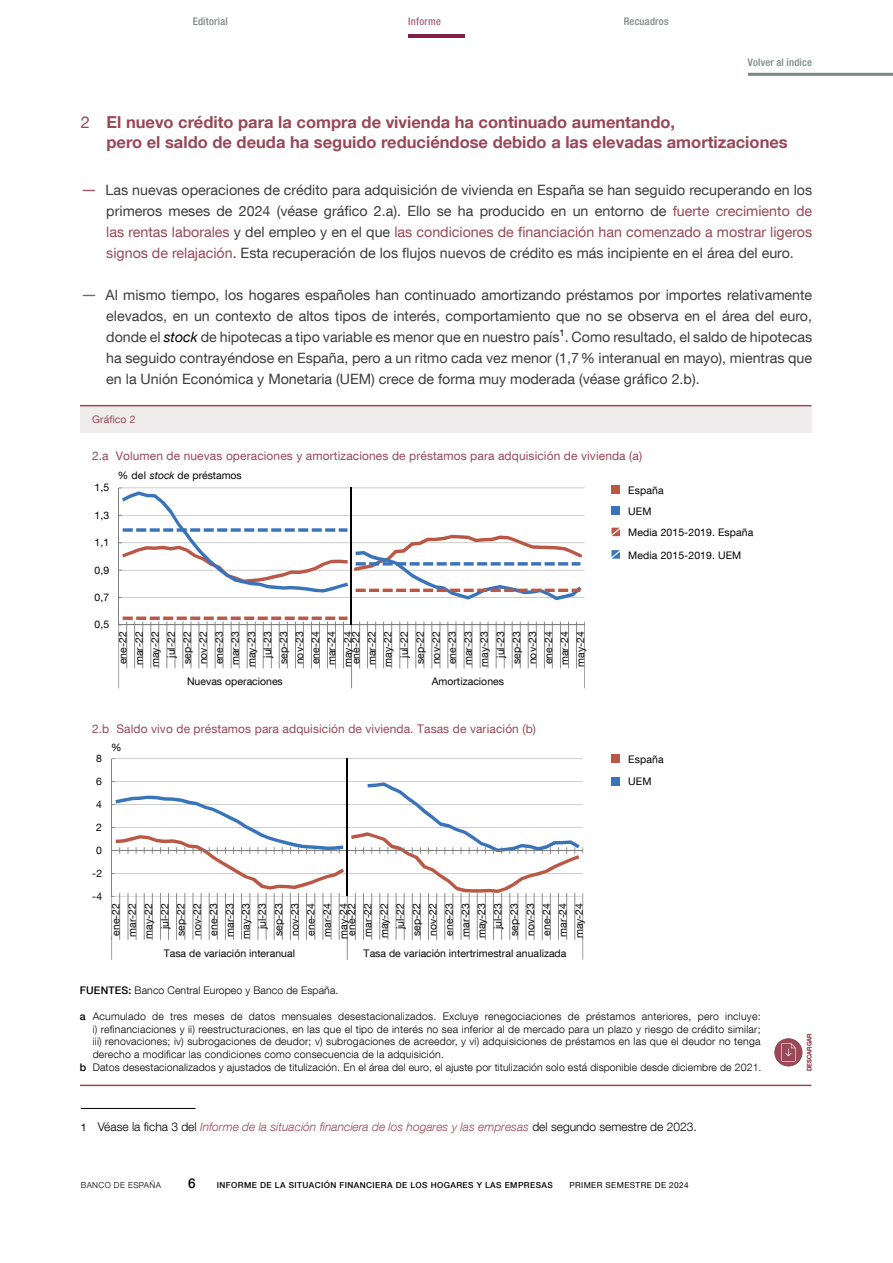
<style>
.page{position:relative;width:893px;height:1263px;background:#fff}
.page>*{position:absolute;margin:0;border:0;box-sizing:border-box;transform-origin:0 0}
.Ladillo_Ficha{font:700 16.5px/19.8px "Bd E Neue Helvetica";color:#984856}
.Texto_ficha_Bullets{font:14.25px/21px "Bd E Neue Helvetica";color:#3c3c3b;text-align:justify}
.t1{font:500 13.5px "Bd E Neue Helvetica";color:#000}
.t2{font:12px "Bd E Neue Helvetica";letter-spacing:.01em;color:#984856}
.Citas_1_fichas{font:italic 300 12px "Bd E Neue Helvetica";color:#984856}
.t3{font:300 10.5px "Bd E Neue Helvetica";letter-spacing:.02em;color:#000}
.t4{font:10.5px/16.2px "Bd E Neue Helvetica";color:#070405;text-align:right}
.t5{font:10.5px/22.8px "Bd E Neue Helvetica";letter-spacing:.01em;color:#000}
.t6{font:500 condensed 10.5px "Bd E Neue Helvetica";letter-spacing:.025em;color:#7a8785}
.t7{font:10.5px "Bd E Neue Helvetica";letter-spacing:.01em;color:#984856}
.t8{font:500 condensed 10.5px "Bd E Neue Helvetica";letter-spacing:.025em;color:#a6627e}
.t9{font:500 8.25px "Bd E Neue Helvetica";letter-spacing:.05em;color:#000}
.t10{font:8.25px "Bd E Neue Helvetica";letter-spacing:.05em;color:#000}
.t11{font:300 8.25px "Bd E Neue Helvetica";letter-spacing:.05em;color:#000}
.t12{font:500 6px "Bd E Neue Helvetica";color:#984856}
.s1{font-weight:400}
.s2{font-size:16.5px;color:#9b515d}
.s3{color:#984856}
.s4{font-style:italic;color:#000}
.s5{font-style:italic}
.s6{font-weight:500}
.s7{font-weight:400;font-style:normal;font-size:10.5px;color:#000}
.s8{font-style:normal;color:#000}
</style>
<div class="page">
<hr style="left:408px;top:34px;width:57px;height:4px;background:#801f47">
<hr style="left:748px;top:73px;width:145px;height:3px;background:#7a8785">
<hr style="left:81px;top:1108px;width:115px;height:1px;background:#000">
<div style="left:80px;top:406px;width:731px;height:27px;background:#efeced"></div>
<hr style="left:80px;top:405px;width:731px;height:1px;background:#984856">
<hr style="left:80px;top:1085px;width:731px;height:1px;background:#984856">
<svg style="left:611px;top:550px;width:9px;height:9px"></svg>
<svg style="left:611px;top:528px;width:9px;height:8px"></svg>
<div style="left:611px;top:507px;width:9px;height:8px;background:#3973b9"></div>
<div style="left:611px;top:486px;width:9px;height:8px;background:#ba5845"></div>
<div style="left:611px;top:777px;width:9px;height:8px;background:#3973b9"></div>
<div style="left:611px;top:754px;width:9px;height:9px;background:#ba5845"></div>
<hr style="left:112px;top:758px;width:471px;height:1px;background:#a6a5a5">
<hr style="left:111px;top:759px;width:1px;height:137px;background:#7f8080">
<svg style="left:111px;top:781px;width:472px;height:179px"></svg>
<hr style="left:346px;top:759px;width:2px;height:137px;background:#010202">
<hr style="left:119px;top:597px;width:465px;height:1px;background:#a6a5a5">
<hr style="left:119px;top:570px;width:465px;height:1px;background:#a6a5a5">
<hr style="left:119px;top:542px;width:465px;height:1px;background:#a6a5a5">
<hr style="left:119px;top:515px;width:465px;height:1px;background:#a6a5a5">
<hr style="left:119px;top:488px;width:465px;height:1px;background:#a6a5a5">
<hr style="left:118px;top:488px;width:1px;height:137px;background:#7f8080">
<svg style="left:118px;top:616px;width:467px;height:72px"></svg>
<svg style="left:119px;top:488px;width:229px;height:110px"></svg>
<svg style="left:354px;top:535px;width:228px;height:65px"></svg>
<hr style="left:351px;top:488px;width:1px;height:137px;background:#010202">
<div style="left:774px;top:1038px;width:28px;height:28px;background:#984856;border-radius:50%"></div>
<svg style="left:781px;top:1043px;width:15px;height:18px"></svg>
<p class="t6" style="left:193px;top:15px;width:37px">Editorial</p>
<p class="t8" style="left:408px;top:15px;width:34px">Informe</p>
<p class="t6" style="left:624px;top:15px;width:46px">Recuadros</p>
<p class="t6" style="left:748px;top:56px;width:65px">Volver al índice</p>
<h3 class="Ladillo_Ficha" style="left:106px;top:112px;width:683px;text-indent:-26px"><span class="s1">2</span> El nuevo crédito para la compra de vivienda ha continuado aumentando,<br>pero el saldo de deuda ha seguido reduciéndose debido a las elevadas amortizaciones</h3>
<p class="Texto_ficha_Bullets" style="left:106px;top:179px;width:707px;text-indent:-26px"><span class="s2">—</span> Las nuevas operaciones de crédito para adquisición de vivienda en España se han seguido recuperando en los primeros meses de 2024 (véase gráfico 2.a). Ello se ha producido en un entorno de <span class="s3">fuerte crecimiento de las rentas laborales</span> y del empleo y en el que <span class="s3">las condiciones de financiación han comenzado a mostrar ligeros signos de relajación</span>. Esta recuperación de los flujos nuevos de crédito es más incipiente en el área del euro.</p>
<p class="Texto_ficha_Bullets" style="left:106px;top:284px;width:707px;text-indent:-26px"><span class="s2">—</span> Al mismo tiempo, los hogares españoles han continuado amortizando préstamos por importes relativamente elevados, en un contexto de altos tipos de interés, comportamiento que no se observa en el área del euro, donde el <span class="s4">stock</span> de hipotecas a tipo variable es menor que en nuestro país<sup>1</sup>. Como resultado, el saldo de hipotecas ha seguido contrayéndose en España, pero a un ritmo cada vez menor (1,7% interanual en mayo), mientras que en la Unión Económica y Monetaria (UEM) crece de forma muy moderada (véase gráfico 2.b).</p>
<p class="t7" style="left:92px;top:413px;width:45px">Gráfico 2</p>
<p class="t2" style="left:92px;top:449px;width:551px">2.a Volumen de nuevas operaciones y amortizaciones de préstamos para adquisición de vivienda (a)</p>
<p class="t4" style="left:95px;top:479px;width:16px">1,5</p>
<p class="t4" style="left:95px;top:507px;width:16px">1,3</p>
<p class="t4" style="left:95px;top:534px;width:16px">1,1</p>
<p class="t4" style="left:95px;top:562px;width:16px">0,9</p>
<p class="t4" style="left:95px;top:589px;width:16px">0,7</p>
<p class="t4" style="left:95px;top:616px;width:16px">0,5</p>
<p class="t5" style="left:118px;top:463px;width:125px">% del <span class="s5">stock</span> de préstamos</p>
<p class="t4" style="left:115px;top:667px;width:37px;rotate:-90deg">ene-22 mar-22 may-22 jul-22 sep-22 nov-22 ene-23 mar-23 may-23 jul-23 sep-23 nov-23 ene-24 mar-24 may-24</p>
<p class="t4" style="left:347px;top:667px;width:37px;rotate:-90deg">ene-22 mar-22 may-22 jul-22 sep-22 nov-22 ene-23 mar-23 may-23 jul-23 sep-23 nov-23 ene-24 mar-24 may-24</p>
<p class="t4" style="left:187px;top:673px;width:97px">Nuevas operaciones</p>
<p class="t4" style="left:432px;top:673px;width:74px">Amortizaciones</p>
<p class="t2" style="left:92px;top:721px;width:445px">2.b Saldo vivo de préstamos para adquisición de vivienda. Tasas de variación (b)</p>
<p class="t4" style="left:96px;top:750px;width:7px">8</p>
<p class="t4" style="left:96px;top:773px;width:7px">6</p>
<p class="t4" style="left:96px;top:796px;width:7px">4</p>
<p class="t4" style="left:96px;top:819px;width:7px">2</p>
<p class="t4" style="left:96px;top:842px;width:7px">0</p>
<p class="t4" style="left:92px;top:865px;width:11px">-2</p>
<p class="t4" style="left:92px;top:888px;width:11px">-4</p>
<p class="t5" style="left:111px;top:736px;width:12px">%</p>
<p class="t4" style="left:108px;top:938px;width:37px;rotate:-90deg">ene-22 mar-22 may-22 jul-22 sep-22 nov-22 ene-23 mar-23 may-23 jul-23 sep-23 nov-23 ene-24 mar-24 may-24</p>
<p class="t4" style="left:343px;top:938px;width:37px;rotate:-90deg">ene-22 mar-22 may-22 jul-22 sep-22 nov-22 ene-23 mar-23 may-23 jul-23 sep-23 nov-23 ene-24 mar-24 may-24</p>
<p class="t4" style="left:164px;top:944px;width:133px">Tasa de variación interanual</p>
<p class="t4" style="left:364px;top:944px;width:204px">Tasa de variación intertrimestral anualizada</p>
<p class="t5" style="left:628px;top:478px;width:37px">España</p>
<p class="t5" style="left:628px;top:499px;width:25px">UEM</p>
<p class="t5" style="left:628px;top:520px;width:127px">Media 2015-2019. España<br>Media 2015-2019. UEM</p>
<p class="t5" style="left:628px;top:747px;width:37px">España</p>
<p class="t5" style="left:628px;top:770px;width:25px">UEM</p>
<p class="t3" style="left:80px;top:984px;width:260px"><span class="s6">FUENTES:</span> Banco Central Europeo y Banco de España.</p>
<p class="t3" style="left:80px;top:1010px;width:682px"><span class="s6">a</span> Acumulado de tres meses de datos mensuales desestacionalizados. Excluye renegociaciones de préstamos anteriores, pero incluye:</p>
<p class="t3" style="left:93px;top:1023px;width:669px">i) refinanciaciones y ii) reestructuraciones, en las que el tipo de interés no sea inferior al de mercado para un plazo y riesgo de crédito similar;</p>
<p class="t3" style="left:93px;top:1035px;width:669px">iii) renovaciones; iv) subrogaciones de deudor; v) subrogaciones de acreedor, y vi) adquisiciones de préstamos en las que el deudor no tenga</p>
<p class="t3" style="left:93px;top:1048px;width:353px">derecho a modificar las condiciones como consecuencia de la adquisición.</p>
<p class="t3" style="left:80px;top:1060px;width:683px"><span class="s6">b</span> Datos desestacionalizados y ajustados de titulización. En el área del euro, el ajuste por titulización solo está disponible desde diciembre de 2021.</p>
<p class="Citas_1_fichas" style="left:81px;top:1120px;width:617px"><span class="s7">1</span> <span class="s8">Véase la ficha 3 del</span> Informe de la situación financiera de los hogares y las empresas <span class="s8">del segundo semestre de 2023.</span></p>
<p class="t11" style="left:81px;top:1180px;width:82px">BANCO DE ESPAÑA</p>
<p class="t1" style="left:188px;top:1175px;width:9px">6</p>
<p class="t9" style="left:217px;top:1180px;width:337px">INFORME DE LA SITUACIÓN FINANCIERA DE LOS HOGARES Y LAS EMPRESAS</p>
<p class="t10" style="left:569px;top:1180px;width:121px">PRIMER SEMESTRE DE 2024</p>
<p class="t12" style="left:806px;top:1071px;width:39px;rotate:-90deg">DESCARGAR</p>
</div>
